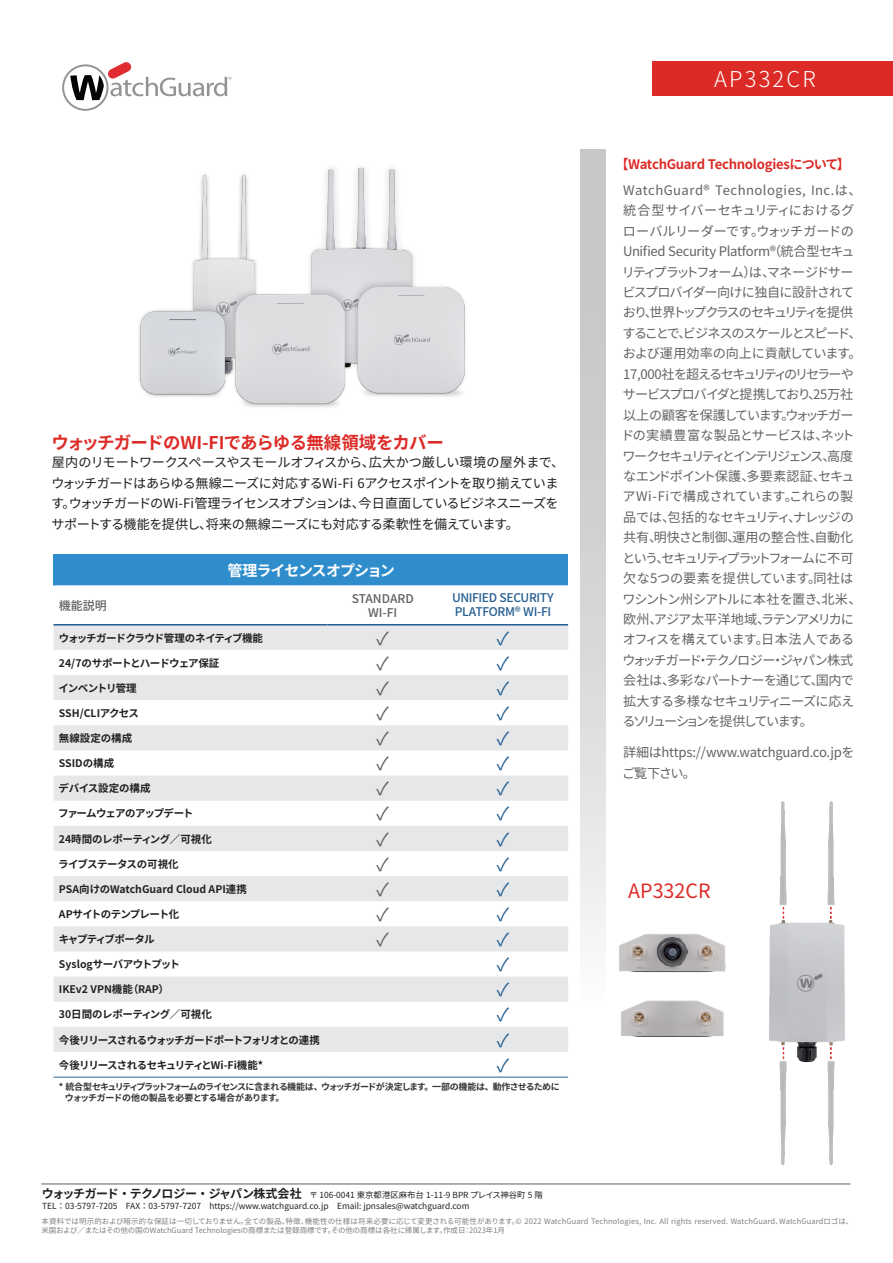
<style>
.page{position:relative;width:893px;height:1263px;background:#fff}
.page>*{position:absolute;margin:0;border:0;box-sizing:border-box;transform-origin:0 0}
.t1{font:300 21.9px "Noto Sans CJ Kjp";letter-spacing:.1em;color:#fff}
.t2{font:19.65px "Noto Sans CJ Kjp";color:#dc2b27}
.t3{font:18px "Noto Sans CJ Kjp";color:#245e92}
.t4{font:18px "Noto Sans CJ Kjp";color:#5f5f62}
.t5{font:700 17.55px "Noto Sans CJ Kjp";letter-spacing:-.05em;color:#dc2b27}
.t6{font:700 15px "Noto Sans CJ Kjp";letter-spacing:-.065em;color:#fff}
.t7{font:13.2px/20.4px "Noto Sans CJ Kjp";letter-spacing:-.06em;color:#636366}
.t8{font:13.2px/20.4px "Noto Sans CJ Kjp";letter-spacing:-.05em;color:#231f20}
.t9{font:13.2px/20.4px "Noto Sans CJ Kjp";letter-spacing:-.025em;color:#636366}
.t10{font:700 13.2px "Noto Sans CJ Kjp";letter-spacing:-.025em;color:#dc2b27}
.t11{font:500 12px/13.6px "Noto Sans CJ Kjp";letter-spacing:-.03em;color:#245e92}
.t12{font:500 12px/13.6px "Noto Sans CJ Kjp";color:#5f5f62;text-align:center}
.t13{font:700 10.5px "Noto Sans CJ Kjp";letter-spacing:-.045em;color:#231f20}
.t14{font:700 10.5px "Noto Sans CJ Kjp";color:#231f20}
.t15{font:700 10.5px "Noto Sans CJ Kjp";letter-spacing:-.095em;color:#231f20}
.t16{font:700 10.5px "Noto Sans CJ Kjp";letter-spacing:-.025em;color:#231f20}
.t17{font:700 10.5px "Noto Sans CJ Kjp";letter-spacing:-.065em;color:#231f20}
.t18{font:700 10.5px "Noto Sans CJ Kjp";letter-spacing:-.09em;color:#231f20}
.t19{font:700 10.5px "Noto Sans CJ Kjp";letter-spacing:-.015em;color:#231f20}
.t20{font:700 10.5px "Noto Sans CJ Kjp";letter-spacing:-.08em;color:#231f20}
.t21{font:700 9px/10.8px "Noto Sans CJ Kjp";letter-spacing:-.08em;color:#333334}
.t22{font:8.4px/10.2px "Noto Sans CJ Kjp";color:#231f20}
.t23{font:7.5px/9px "Noto Sans CJ Kjp";color:#7d8083}
.s1{font-weight:700;font-size:12px}
</style>
<div class="page">
<svg style="left:62px;top:62px;width:169px;height:49px"></svg>
<div style="left:652px;top:62px;width:241px;height:34px;background:#dc2b27"></div>
<div style="left:581px;top:150px;width:24px;height:1004px;background:linear-gradient(to bottom,#bbbdbf,#fff)"></div>
<img style="left:599px;top:977px;width:113px;height:118px">
<img style="left:599px;top:930px;width:113px;height:47px">
<img style="left:712px;top:801px;width:133px;height:364px">
<img style="left:139px;top:167px;width:326px;height:240px">
<div style="left:54px;top:554px;width:514px;height:31px;background:#2f8dcc"></div>
<svg style="left:54px;top:625px;width:514px;height:427px;fill:#e6e7e9"></svg>
<svg style="left:54px;top:1076px;width:514px;height:1px"></svg>
<hr style="left:54px;top:624px;width:273px;height:1px;background:#245e92">
<hr style="left:327px;top:624px;width:111px;height:1px;background:#245e92">
<hr style="left:438px;top:624px;width:130px;height:1px;background:#245e92">
<hr style="left:54px;top:1077px;width:273px;height:1px;background:#245e92">
<hr style="left:327px;top:1077px;width:111px;height:1px;background:#245e92">
<hr style="left:438px;top:1077px;width:130px;height:1px;background:#245e92">
<hr style="left:41px;top:1183px;width:809px;height:1px;background:#5f5f62">
<h3 class="t5" style="left:51px;top:433px;width:394px">ウォッチガードのWI-FIであらゆる無線領域をカバー</h3>
<p class="t8" style="left:51px;top:453px;width:515px">屋内のリモートワークスペースやスモールオフィスから、広大かつ厳しい環境の屋外まで、ウォッチガードはあらゆる無線ニーズに対応するWi-Fi 6アクセスポイントを取り揃えています。ウォッチガードのWi-Fi管理ライセンスオプションは、今日直面しているビジネスニーズをサポートする機能を提供し、将来の無線ニーズにも対応する柔軟性を備えています。</p>
<p class="t6" style="left:227px;top:562px;width:169px">管理ライセンスオプション</p>
<p class="t12" style="left:59px;top:599px;width:49px">機能説明</p>
<p class="t12" style="left:352px;top:592px;width:64px">STANDARD<br>WI-FI</p>
<p class="t11" style="left:452px;top:591px;width:103px">UNIFIED SECURITY<br>PLATFORM® WI-FI</p>
<p class="t13" style="left:59px;top:632px;width:206px">ウォッチガードクラウド管理のネイティブ機能</p>
<h3 class="t4" style="left:377px;top:628px;width:14px">✓</h3>
<h3 class="t3" style="left:497px;top:628px;width:14px">✓</h3>
<p class="t13" style="left:59px;top:657px;width:162px">24/7のサポートとハードウェア保証</p>
<h3 class="t4" style="left:377px;top:653px;width:14px">✓</h3>
<h3 class="t3" style="left:497px;top:653px;width:14px">✓</h3>
<p class="t20" style="left:59px;top:682px;width:80px">インベントリ管理</p>
<h3 class="t4" style="left:377px;top:678px;width:14px">✓</h3>
<h3 class="t3" style="left:497px;top:678px;width:14px">✓</h3>
<p class="t13" style="left:59px;top:707px;width:81px">SSH/CLIアクセス</p>
<h3 class="t4" style="left:377px;top:703px;width:14px">✓</h3>
<h3 class="t3" style="left:497px;top:703px;width:14px">✓</h3>
<p class="t14" style="left:59px;top:732px;width:75px">無線設定の構成</p>
<h3 class="t4" style="left:377px;top:728px;width:14px">✓</h3>
<h3 class="t3" style="left:497px;top:728px;width:14px">✓</h3>
<p class="t14" style="left:59px;top:757px;width:57px">SSIDの構成</p>
<h3 class="t4" style="left:377px;top:753px;width:14px">✓</h3>
<h3 class="t3" style="left:497px;top:753px;width:14px">✓</h3>
<p class="t19" style="left:59px;top:782px;width:93px">デバイス設定の構成</p>
<h3 class="t4" style="left:377px;top:778px;width:14px">✓</h3>
<h3 class="t3" style="left:497px;top:778px;width:14px">✓</h3>
<p class="t15" style="left:58px;top:808px;width:137px">ファームウェアのアップデート</p>
<h3 class="t4" style="left:377px;top:804px;width:14px">✓</h3>
<h3 class="t3" style="left:497px;top:804px;width:14px">✓</h3>
<p class="t16" style="left:59px;top:833px;width:154px">24時間のレポーティング／可視化</p>
<h3 class="t4" style="left:377px;top:829px;width:14px">✓</h3>
<h3 class="t3" style="left:497px;top:829px;width:14px">✓</h3>
<p class="t13" style="left:58px;top:858px;width:122px">ライブステータスの可視化</p>
<h3 class="t4" style="left:377px;top:854px;width:14px">✓</h3>
<h3 class="t3" style="left:497px;top:854px;width:14px">✓</h3>
<p class="t14" style="left:59px;top:883px;width:189px">PSA向けのWatchGuard Cloud API連携</p>
<h3 class="t4" style="left:377px;top:879px;width:14px">✓</h3>
<h3 class="t3" style="left:497px;top:879px;width:14px">✓</h3>
<p class="t13" style="left:59px;top:908px;width:122px">APサイトのテンプレート化</p>
<h3 class="t4" style="left:377px;top:904px;width:14px">✓</h3>
<h3 class="t3" style="left:497px;top:904px;width:14px">✓</h3>
<p class="t18" style="left:59px;top:933px;width:98px">キャプティブポータル</p>
<h3 class="t4" style="left:377px;top:929px;width:14px">✓</h3>
<h3 class="t3" style="left:497px;top:929px;width:14px">✓</h3>
<p class="t13" style="left:59px;top:958px;width:122px">Syslogサーバアウトプット</p>
<h3 class="t3" style="left:497px;top:954px;width:14px">✓</h3>
<p class="t14" style="left:59px;top:983px;width:112px">IKEv2 VPN機能（RAP）</p>
<h3 class="t3" style="left:497px;top:979px;width:14px">✓</h3>
<p class="t16" style="left:59px;top:1009px;width:154px">30日間のレポーティング／可視化</p>
<h3 class="t3" style="left:497px;top:1005px;width:14px">✓</h3>
<p class="t15" style="left:59px;top:1034px;width:262px">今後リリースされるウォッチガードポートフォリオとの連携</p>
<h3 class="t3" style="left:497px;top:1030px;width:14px">✓</h3>
<p class="t17" style="left:59px;top:1059px;width:206px">今後リリースされるセキュリティとWi-Fi機能*</p>
<h3 class="t3" style="left:497px;top:1055px;width:14px">✓</h3>
<p class="t21" style="left:65px;top:1081px;width:496px;text-indent:-6px">* 統合型セキュリティプラットフォームのライセンスに含まれる機能は、ウォッチガードが決定します。一部の機能は、動作させるためにウォッチガードの他の製品を必要とする場合があります。</p>
<p class="t22" style="left:42px;top:1190px;width:502px"><span class="s1">ウォッチガード・テクノロジー・ジャパン株式会社</span> 〒 106-0041 東京都港区麻布台 1-11-9 BPR プレイス神谷町 5 階<br>TEL：03-5797-7205　FAX：03-5797-7207　https://www.watchguard.co.jp　Email: jpnsales@watchguard.com</p>
<h1 class="t1" style="left:714px;top:66px;width:103px">AP332CR</h1>
<p class="t10" style="left:615px;top:157px;width:236px">【WatchGuard Technologiesについて】</p>
<p class="t7" style="left:621px;top:180px;width:242px">WatchGuard® Technologies, Inc.は、統合型サイバーセキュリティにおけるグローバルリーダーです。ウォッチガードの<br>Unified Security Platform®（統合型セキュリティプラットフォーム）は、マネージドサービスプロバイダー向けに独自に設計されており、世界トップクラスのセキュリティを提供することで、ビジネスのスケールとスピード、および運用効率の向上に貢献しています。<br>17,000社を超えるセキュリティのリセラーやサービスプロバイダと提携しており、25万社以上の顧客を保護しています。ウォッチガードの実績豊富な製品とサービスは、ネットワークセキュリティとインテリジェンス、高度なエンドポイント保護、多要素認証、セキュアWi-Fiで構成されています。これらの製品では、包括的なセキュリティ、ナレッジの共有、明快さと制御、運用の整合性、自動化という、セキュリティプラットフォームに不可欠な5つの要素を提供しています。同社はワシントン州シアトルに本社を置き、北米、欧州、アジア太平洋地域、ラテンアメリカにオフィスを構えています。日本法人であるウォッチガード・テクノロジー・ジャパン株式会社は、多彩なパートナーを通じて、国内で拡大する多様なセキュリティニーズに応えるソリューションを提供しています。</p>
<p class="t9" style="left:622px;top:742px;width:234px">詳細はhttps://www.watchguard.co.jpをご覧下さい。</p>
<h2 class="t2" style="left:628px;top:879px;width:84px">AP332CR</h2>
<p class="t23" style="left:41px;top:1217px;width:813px">本資料では明示的および暗示的な保証は一切しておりません。全ての製品、特徴、機能性の仕様は将来必要に応じて変更される可能性があります。© 2022 WatchGuard Technologies, Inc. All rights reserved. WatchGuard、WatchGuardロゴは、米国および／またはその他の国のWatchGuard Technologiesの商標または登録商標です。その他の商標は各社に帰属します。作成日：2023年1月</p>
</div>
